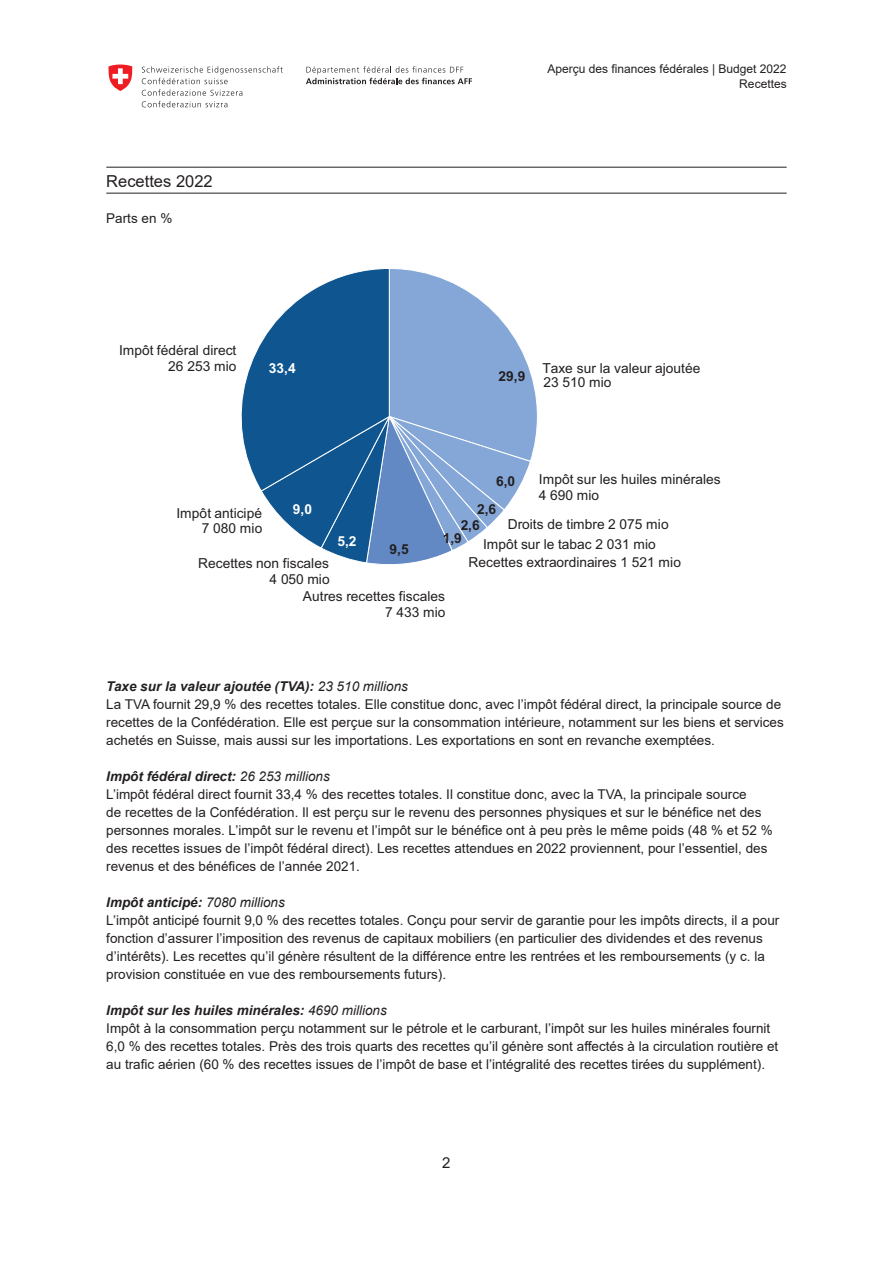
<style>
.page{position:relative;width:893px;height:1263px;background:#fff}
.page>*{position:absolute;margin:0;border:0;box-sizing:border-box;transform-origin:0 0}
.Haupttitel{font:16.5px "Arial";color:#231f20}
.t1{font:15px "Arial";color:#231f20}
.t2{font:13.8px/15.9px "Arial";color:#231f20;text-align:right}
.t3{font:700 13.8px/28.5px "Arial";color:#231f20}
.t4{font:700 13.8px "Arial";color:#fff}
.Text{font:13.5px/18px "Arial";color:#231f20}
.Titel_1{font:italic 700 13.5px "Arial";color:#231f20}
.t5{font:12px/15.8px "Arial";color:#231f20;text-align:right}
.s1{font-weight:400}
</style>
<div class="page">
<svg style="left:306px;top:66px;width:166px;height:18px"></svg>
<svg style="left:142px;top:66px;width:141px;height:41px"></svg>
<svg style="left:108px;top:65px;width:25px;height:26px"></svg>
<hr style="left:106px;top:167px;width:681px;height:1px;background:#231f20">
<hr style="left:106px;top:193px;width:681px;height:1px;background:#231f20">
<svg style="left:241px;top:268px;width:296px;height:297px"></svg>
<p class="Haupttitel" style="left:106px;top:169px;width:108px">Recettes 2022</p>
<p class="Text" style="left:106px;top:209px;width:68px">Parts en %</p>
<p class="t2" style="left:119px;top:343px;width:119px">Impôt fédéral direct<br>26 253 mio</p>
<p class="t4" style="left:269px;top:358px;width:28px">33,4</p>
<p class="t5" style="left:547px;top:60px;width:241px">Aperçu des finances fédérales | Budget 2022<br>Recettes</p>
<p class="t3" style="left:498px;top:362px;width:28px">29,9</p>
<p class="t2" style="left:542px;top:361px;width:159px;line-height:14.4px;text-align:left">Taxe sur la valeur ajoutée<br>23 510 mio</p>
<p class="t2" style="left:539px;top:471px;width:183px;text-align:left">Impôt sur les huiles minérales<br>4 690 mio</p>
<p class="t3" style="left:477px;top:467px;width:40px;text-indent:19px">6,0<br>2,6</p>
<p class="t3" style="left:443px;top:519px;width:39px;line-height:12.8px;text-indent:18px">2,6<br>1,9</p>
<p class="t2" style="left:176px;top:505px;width:87px">Impôt anticipé</p>
<p class="t4" style="left:293px;top:499px;width:21px">9,0</p>
<p class="t2" style="left:202px;top:520px;width:62px">7 080 mio</p>
<p class="t2" style="left:508px;top:516px;width:162px">Droits de timbre 2 075 mio</p>
<p class="t4" style="left:337px;top:532px;width:21px">5,2</p>
<p class="t2" style="left:483px;top:536px;width:174px">Impôt sur le tabac 2 031 mio</p>
<p class="t3" style="left:390px;top:535px;width:21px">9,5</p>
<p class="t2" style="left:469px;top:554px;width:214px">Recettes extraordinaires 1 521 mio</p>
<p class="t2" style="left:198px;top:556px;width:133px;line-height:15.3px">Recettes non fiscales<br>4 050 mio</p>
<p class="t2" style="left:303px;top:588px;width:144px">Autres recettes fiscales<br>7 433 mio</p>
<p class="Titel_1" style="left:106px;top:677px;width:303px">Taxe sur la valeur ajoutée (TVA): <span class="s1">23 510 millions</span></p>
<p class="Text" style="left:106px;top:695px;width:679px">La TVA fournit 29,9 % des recettes totales. Elle constitue donc, avec l’impôt fédéral direct, la principale source de recettes de la Confédération. Elle est perçue sur la consommation intérieure, notamment sur les biens et services achetés en Suisse, mais aussi sur les importations. Les exportations en sont en revanche exemptées.</p>
<p class="Titel_1" style="left:106px;top:767px;width:225px">Impôt fédéral direct: <span class="s1">26 253 millions</span></p>
<p class="Text" style="left:106px;top:785px;width:668px">L’impôt fédéral direct fournit 33,4 % des recettes totales. Il constitue donc, avec la TVA, la principale source<br>de recettes de la Confédération. Il est perçu sur le revenu des personnes physiques et sur le bénéfice net des personnes morales. L’impôt sur le revenu et l’impôt sur le bénéfice ont à peu près le même poids (48 % et 52 % des recettes issues de l’impôt fédéral direct). Les recettes attendues en 2022 proviennent, pour l’essentiel, des revenus et des bénéfices de l’année 2021.</p>
<p class="Titel_1" style="left:106px;top:893px;width:180px">Impôt anticipé: <span class="s1">7080 millions</span></p>
<p class="Text" style="left:106px;top:911px;width:675px">L’impôt anticipé fournit 9,0 % des recettes totales. Conçu pour servir de garantie pour les impôts directs, il a pour fonction d’assurer l’imposition des revenus de capitaux mobiliers (en particulier des dividendes et des revenus d’intérêts). Les recettes qu’il génère résultent de la différence entre les rentrées et les remboursements (y c. la provision constituée en vue des remboursements futurs).</p>
<p class="Titel_1" style="left:106px;top:1001px;width:282px">Impôt sur les huiles minérales: <span class="s1">4690 millions</span></p>
<p class="Text" style="left:106px;top:1019px;width:674px">Impôt à la consommation perçu notamment sur le pétrole et le carburant, l’impôt sur les huiles minérales fournit<br>6,0 % des recettes totales. Près des trois quarts des recettes qu’il génère sont affectés à la circulation routière et au trafic aérien (60 % des recettes issues de l’impôt de base et l’intégralité des recettes tirées du supplément).</p>
<p class="t1" style="left:442px;top:1152px;width:10px">2</p>
</div>
